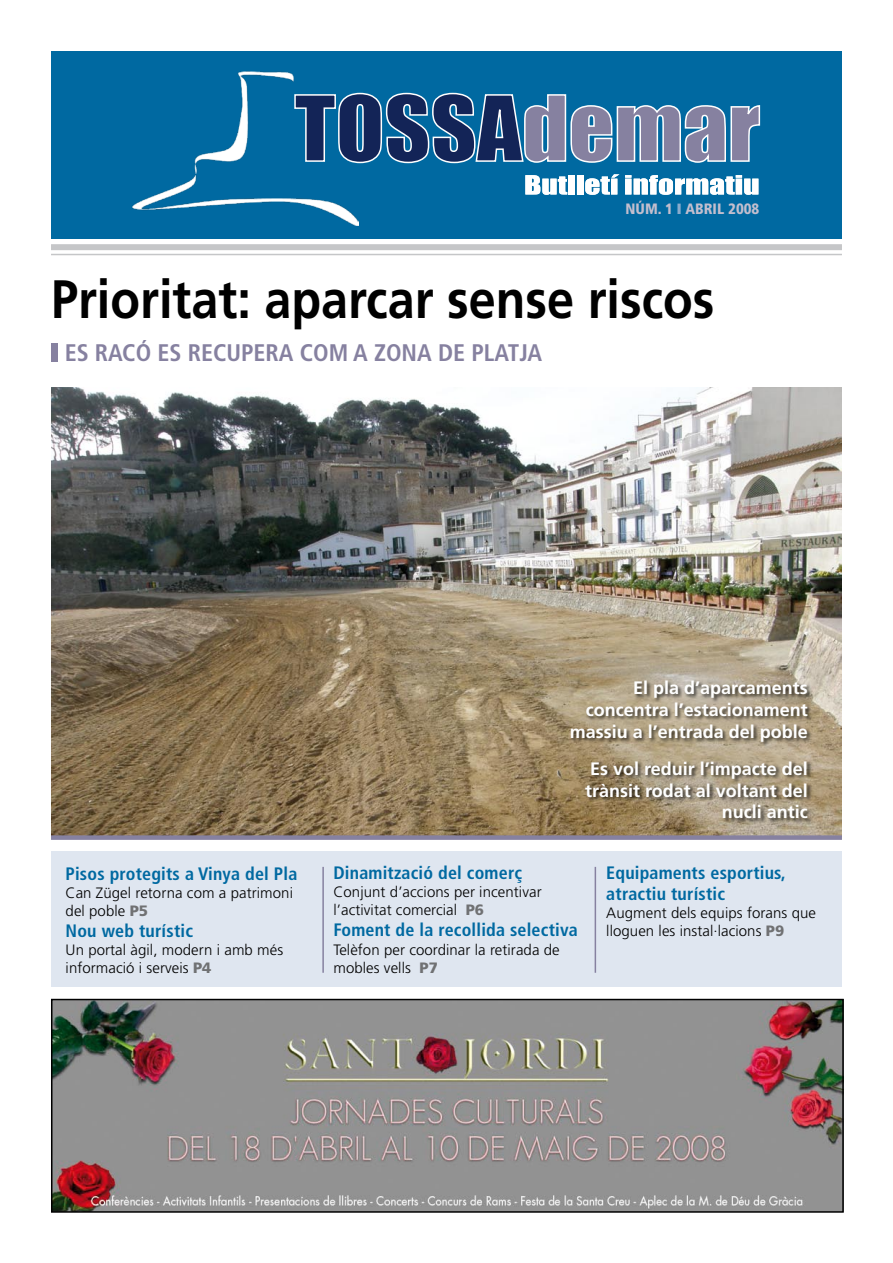
<style>
.page{position:relative;width:893px;height:1263px;background:#fff}
.page>*{position:absolute;margin:0;border:0;box-sizing:border-box;transform-origin:0 0}
.t1{font:700 54px "Frutiger";color:#000;scale:.9 1}
.t2{font:700 condensed 24px "Frutiger";color:#8681a0}
.t3{font:700 condensed 18px/21.6px "Frutiger";letter-spacing:.01em;color:#0069a1}
.t4{font:700 18px/21.6px "Frutiger";color:#fff;text-align:right}
.t5{font:300 15px/18px "Frutiger";letter-spacing:.005em;color:#000}
.t6{font:900 condensed 15px "Frutiger";color:#c3bece}
.s1{font-weight:900;color:#707173}
</style>
<div class="page">
<div style="left:51px;top:51px;width:791px;height:187px;background:#0069a1"></div>
<div style="left:51px;top:244px;width:791px;height:6px;background:#c5c6c8"></div>
<hr style="left:51px;top:254px;width:791px;height:1px;background:#c5c6c8">
<img style="left:54px;top:1002px;width:787px;height:208px">
<div style="left:51px;top:999px;width:793px;height:214px;border:2px solid #000"></div>
<img style="left:51px;top:388px;width:790px;height:447px">
<div style="left:51px;top:343px;width:7px;height:18px;background:#8681a0"></div>
<div style="left:51px;top:835px;width:791px;height:5px;background:#8681a0"></div>
<div style="left:569px;top:679px;width:244px;height:68px;background:#000;opacity:.75"></div>
<div style="left:584px;top:760px;width:229px;height:64px;background:#000;opacity:.75"></div>
<div style="left:51px;top:852px;width:791px;height:135px;background:#dfe6f0"></div>
<hr style="left:322px;top:867px;width:2px;height:106px;background:#8681a0">
<hr style="left:595px;top:867px;width:1px;height:106px;background:#8681a0">
<svg style="left:358px;top:92px;width:403px;height:72px"></svg>
<svg style="left:525px;top:174px;width:233px;height:21px"></svg>
<img style="left:133px;top:71px;width:225px;height:155px">
<p class="t6" style="left:626px;top:200px;width:135px">Núm. 1 Abril 2008</p>
<h1 class="t1" style="left:51px;top:268px;width:739px">Prioritat: aparcar sense riscos</h1>
<h2 class="t2" style="left:65px;top:338px;width:479px">Es Racó es recupera com a zona de platja</h2>
<p class="t3" style="left:66px;top:862px;width:233px">Pisos protegits a Vinya del Pla</p>
<p class="t5" style="left:66px;top:883px;width:229px">Can Zügel retorna com a patrimoni del poble <span class="s1">P5</span></p>
<p class="t3" style="left:66px;top:920px;width:129px">Nou web turístic</p>
<p class="t5" style="left:66px;top:941px;width:219px">Un portal àgil, modern i amb més informació i serveis <span class="s1">P4</span></p>
<p class="t4" style="left:570px;top:677px;width:240px">El pla d’aparcaments concentra l’estacionament massiu a l’entrada del poble</p>
<p class="t4" style="left:585px;top:758px;width:224px">Es vol reduir l’impacte del trànsit rodat al voltant del nucli antic</p>
<p class="t3" style="left:333px;top:862px;width:190px">Dinamització del comerç</p>
<p class="t5" style="left:333px;top:883px;width:210px">Conjunt d’accions per incentivar l’activitat comercial <span class="s1">P6</span></p>
<p class="t3" style="left:333px;top:919px;width:246px">Foment de la recollida selectiva</p>
<p class="t5" style="left:333px;top:940px;width:228px">Telèfon per coordinar la retirada de mobles vells <span class="s1">P7</span></p>
<p class="t3" style="left:606px;top:862px;width:181px">Equipaments esportius, atractiu turístic</p>
<p class="t5" style="left:606px;top:904px;width:211px">Augment dels equips forans que lloguen les instal·lacions <span class="s1">P9</span></p>
</div>
